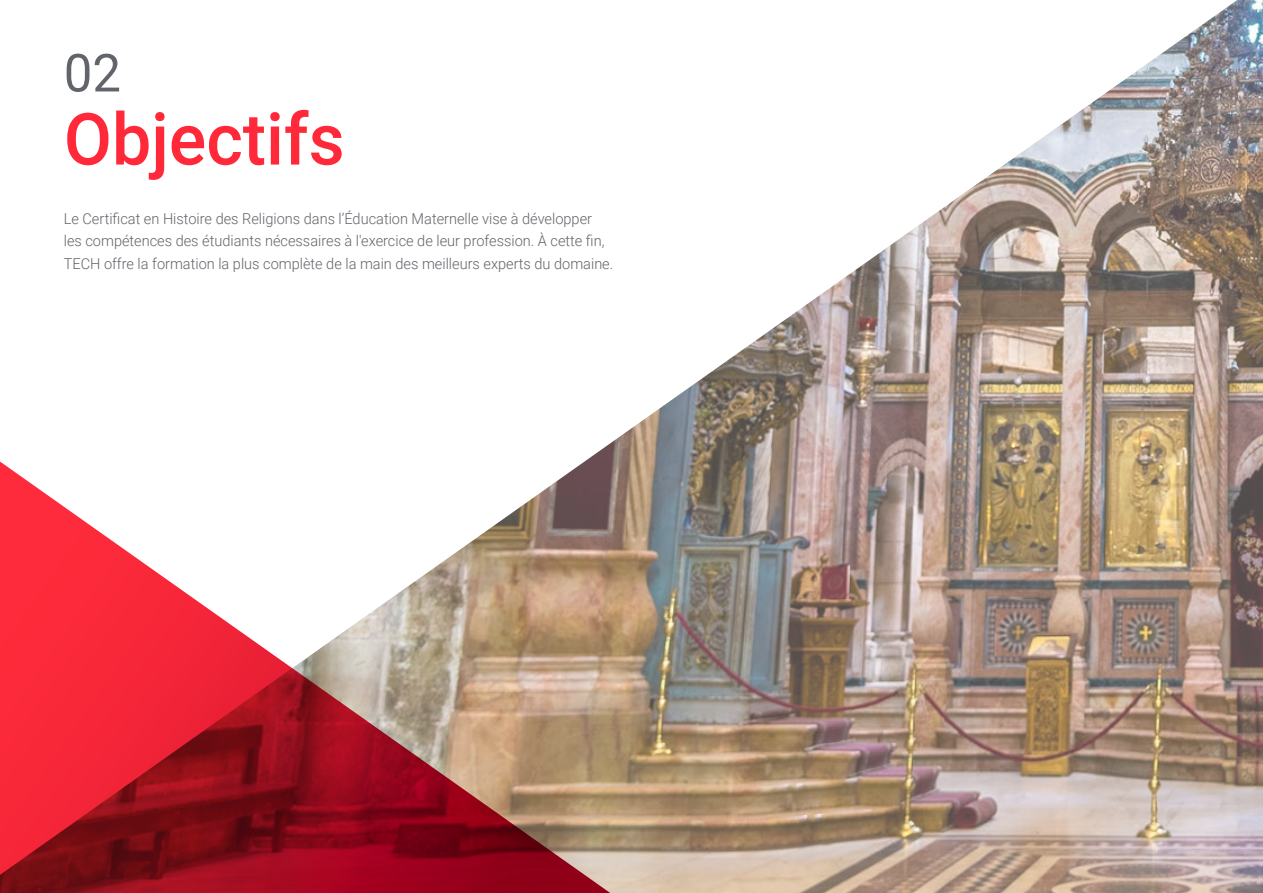
<style>
.page{position:relative;width:1263px;height:893px;background:#fff}
.page>*{position:absolute;margin:0;border:0;box-sizing:border-box;transform-origin:0 0}
.t1{font:500 72px "Roboto";color:#ff293a}
.t2{font:52.5px "Roboto";color:#61646a}
.t3{font:300 15px/22.5px "Roboto";color:#61646a}
</style>
<div class="page">
<img style="left:606px;top:0;width:657px;height:893px">
<svg style="left:0;top:446px;width:640px;height:447px"></svg>
<h2 class="t2" style="left:64px;top:36px;width:59px">02</h2>
<h1 class="t1" style="left:64px;top:89px;width:282px">Objectifs</h1>
<p class="t3" style="left:64px;top:207px;width:551px">Le Certificat en Histoire des Religions dans l’Éducation Maternelle vise à développer les compétences des étudiants nécessaires à l'exercice de leur profession. À cette fin,<br>TECH offre la formation la plus complète de la main des meilleurs experts du domaine.</p>
</div>
